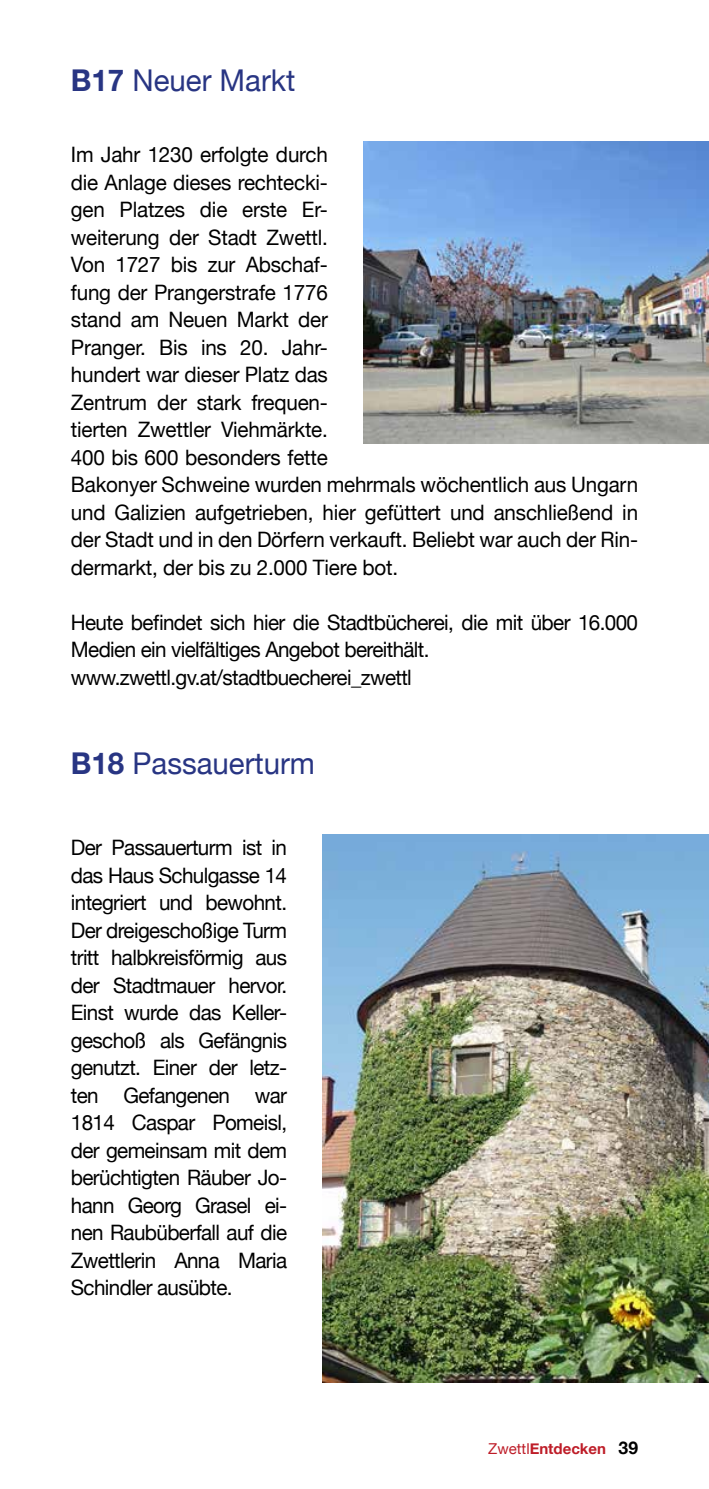
<style>
.page{position:relative;width:709px;height:1489px;background:#fff}
.page>*{position:absolute;margin:0;border:0;box-sizing:border-box;transform-origin:0 0}
.t1{font:30px "Helvetica Neue";color:#283583}
.t2{font:21.25px/27.5px "Helvetica Neue";letter-spacing:-.01em;color:#000}
.t3{font:21.25px/27.5px "Helvetica Neue";letter-spacing:-.03em;color:#000}
.t4{font:700 15px "Helvetica Neue";color:#be1d28}
.s1{font-weight:700}
.s2{font-weight:400}
.s3{font-size:17.5px;color:#000}
</style>
<div class="page">
<img style="left:363px;top:142px;width:346px;height:301px">
<img style="left:322px;top:834px;width:387px;height:548px">
<h1 class="t1" style="left:71px;top:59px;width:226px"><span class="s1">B17</span> Neuer Markt</h1>
<p class="t2" style="left:71px;top:142px;width:568px">Im Jahr 1230 erfolgte durch<br>die Anlage dieses rechtecki-<br>gen Platzes die erste Er-<br>weiterung der Stadt Zwettl.<br>Von 1727 bis zur Abschaf-<br>fung der Prangerstrafe 1776<br>stand am Neuen Markt der<br>Pranger. Bis ins 20. Jahr-<br>hundert war dieser Platz das<br>Zentrum der stark frequen-<br>tierten Zwettler Viehmärkte.<br>400 bis 600 besonders fette<br>Bakonyer Schweine wurden mehrmals wöchentlich aus Ungarn und Galizien aufgetrieben, hier gefüttert und anschließend in der Stadt und in den Dörfern verkauft. Beliebt war auch der Rin&shy;dermarkt, der bis zu 2.000 Tiere bot.</p>
<p class="t3" style="left:71px;top:609px;width:568px">Heute befindet sich hier die Stadtbücherei, die mit über 16.000<br>Medien ein vielfältiges Angebot bereithält. www.zwettl.gv.at/stadtbuecherei_zwettl</p>
<h1 class="t1" style="left:71px;top:741px;width:245px"><span class="s1">B18</span> Passauerturm</h1>
<p class="t2" style="left:71px;top:835px;width:218px;text-align:justify">Der Passauerturm ist in das Haus Schulgasse 14 integriert und bewohnt.<br>Der dreigeschoßige Turm tritt halbkreisförmig aus der Stadtmauer hervor.<br>Einst wurde das Keller&shy;geschoß als Gefängnis genutzt. Einer der letz&shy;ten Gefangenen war 1814 Caspar Pomeisl, der gemeinsam mit dem berüchtigten Räuber Jo&shy;hann Georg Grasel ei&shy;nen Raubüberfall auf die Zwettlerin Anna Maria Schindler ausübte.</p>
<p class="t4" style="left:488px;top:1436px;width:151px"><span class="s2">Zwettl</span>Entdecken <span class="s3">39</span></p>
</div>
